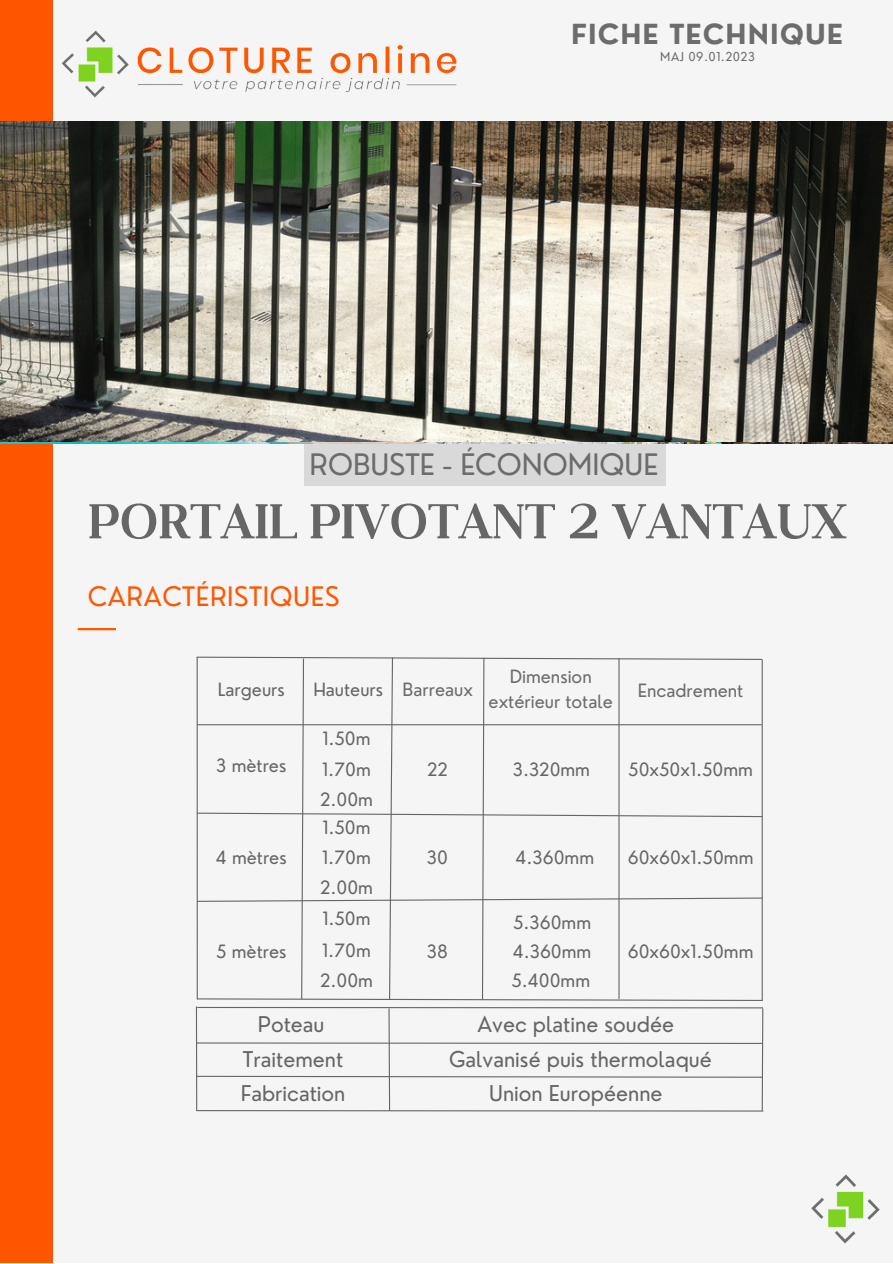
<style>
.page{position:relative;width:893px;height:1264px;background:#fff}
.page>*{position:absolute;margin:0;border:0;box-sizing:border-box;transform-origin:0 0}
.t1{font:600 58.5px "Kulachat Serif";letter-spacing:-.02em;color:#666}
.t2{font:28.8px "Nourd";color:#6c6c6c}
.t3{font:700 27px "Nourd";letter-spacing:.04em;color:#6c6c6c}
.t4{font:26.1px "Nourd";letter-spacing:.02em;color:#ff5803}
.t5{font:21.3px "Nourd";color:#666}
.t6{font:21.15px "Nourd";color:#666}
.t7{font:17.85px "Nourd";color:#666}
.t8{font:17.85px/24.8px "Nourd";color:#6c6c6c;text-align:center}
.t9{font:12px "Nourd";letter-spacing:.04em;color:#6c6c6c}
</style>
<div class="page">
<div style="left:0;top:0;width:892px;height:1262px;background:#f5f5f5"></div>
<div style="left:0;top:0;width:53px;height:1262px;background:#fe5600"></div>
<img style="left:61px;top:30px;width:396px;height:68px">
<img style="left:811px;top:1174px;width:69px;height:70px">
<div style="left:304px;top:442px;width:361px;height:44px;background:#d9d9d9"></div>
<img style="left:0;top:121px;width:892px;height:321px">
<hr style="left:78px;top:628px;width:38px;height:2px;background:#ff5803">
<svg style="left:196px;top:656px;width:567px;height:345px"></svg>
<hr style="left:761px;top:659px;width:1px;height:341px;background:#666">
<hr style="left:196px;top:1006px;width:1px;height:105px;background:#666">
<svg style="left:195px;top:1007px;width:568px;height:104px"></svg>
<hr style="left:197px;top:1006px;width:566px;height:2px;background:#666">
<p class="t3" style="left:571px;top:17px;width:273px">FICHE TECHNIQUE</p>
<p class="t9" style="left:660px;top:49px;width:96px">MAJ 09.01.2023</p>
<p class="t2" style="left:309px;top:446px;width:350px">ROBUSTE - ÉCONOMIQUE</p>
<p class="t1" style="left:88px;top:484px;width:760px">PORTAIL PIVOTANT 2 VANTAUX</p>
<p class="t4" style="left:88px;top:579px;width:253px">CARACTÉRISTIQUES</p>
<p class="t8" style="left:488px;top:663px;width:126px">Dimension extérieur totale</p>
<p class="t7" style="left:218px;top:678px;width:68px">Largeurs</p>
<p class="t7" style="left:313px;top:678px;width:71px">Hauteurs</p>
<p class="t8" style="left:402px;top:677px;width:72px">Barreaux</p>
<p class="t8" style="left:637px;top:678px;width:107px">Encadrement</p>
<p class="t7" style="left:216px;top:754px;width:72px">3 mètres</p>
<p class="t7" style="left:322px;top:727px;width:50px">1.50m</p>
<p class="t7" style="left:322px;top:757px;width:50px">1.70m</p>
<p class="t7" style="left:320px;top:788px;width:54px">2.00m</p>
<p class="t7" style="left:427px;top:758px;width:22px">22</p>
<p class="t7" style="left:628px;top:757px;width:126px">50x50x1.50mm</p>
<p class="t7" style="left:512px;top:758px;width:79px">3.320mm</p>
<p class="t7" style="left:216px;top:846px;width:72px">4 mètres</p>
<p class="t7" style="left:322px;top:816px;width:50px">1.50m</p>
<p class="t7" style="left:322px;top:846px;width:50px">1.70m</p>
<p class="t7" style="left:320px;top:876px;width:54px">2.00m</p>
<p class="t7" style="left:427px;top:846px;width:23px">30</p>
<p class="t7" style="left:627px;top:846px;width:127px">60x60x1.50mm</p>
<p class="t7" style="left:515px;top:846px;width:80px">4.360mm</p>
<p class="t7" style="left:216px;top:939px;width:72px">5 mètres</p>
<p class="t7" style="left:322px;top:907px;width:50px">1.50m</p>
<p class="t7" style="left:322px;top:938px;width:50px">1.70m</p>
<p class="t7" style="left:427px;top:939px;width:23px">38</p>
<p class="t7" style="left:627px;top:939px;width:127px">60x60x1.50mm</p>
<p class="t7" style="left:320px;top:969px;width:54px">2.00m</p>
<p class="t7" style="left:513px;top:910px;width:80px">5.360mm</p>
<p class="t7" style="left:512px;top:940px;width:80px">4.360mm</p>
<p class="t7" style="left:511px;top:969px;width:80px">5.400mm</p>
<p class="t6" style="left:258px;top:1011px;width:68px">Poteau</p>
<p class="t5" style="left:477px;top:1010px;width:198px">Avec platine soudée</p>
<p class="t5" style="left:449px;top:1045px;width:264px">Galvanisé puis thermolaqué</p>
<p class="t6" style="left:243px;top:1045px;width:102px">Traitement</p>
<p class="t6" style="left:241px;top:1079px;width:106px">Fabrication</p>
<p class="t5" style="left:489px;top:1079px;width:175px">Union Européenne</p>
</div>
